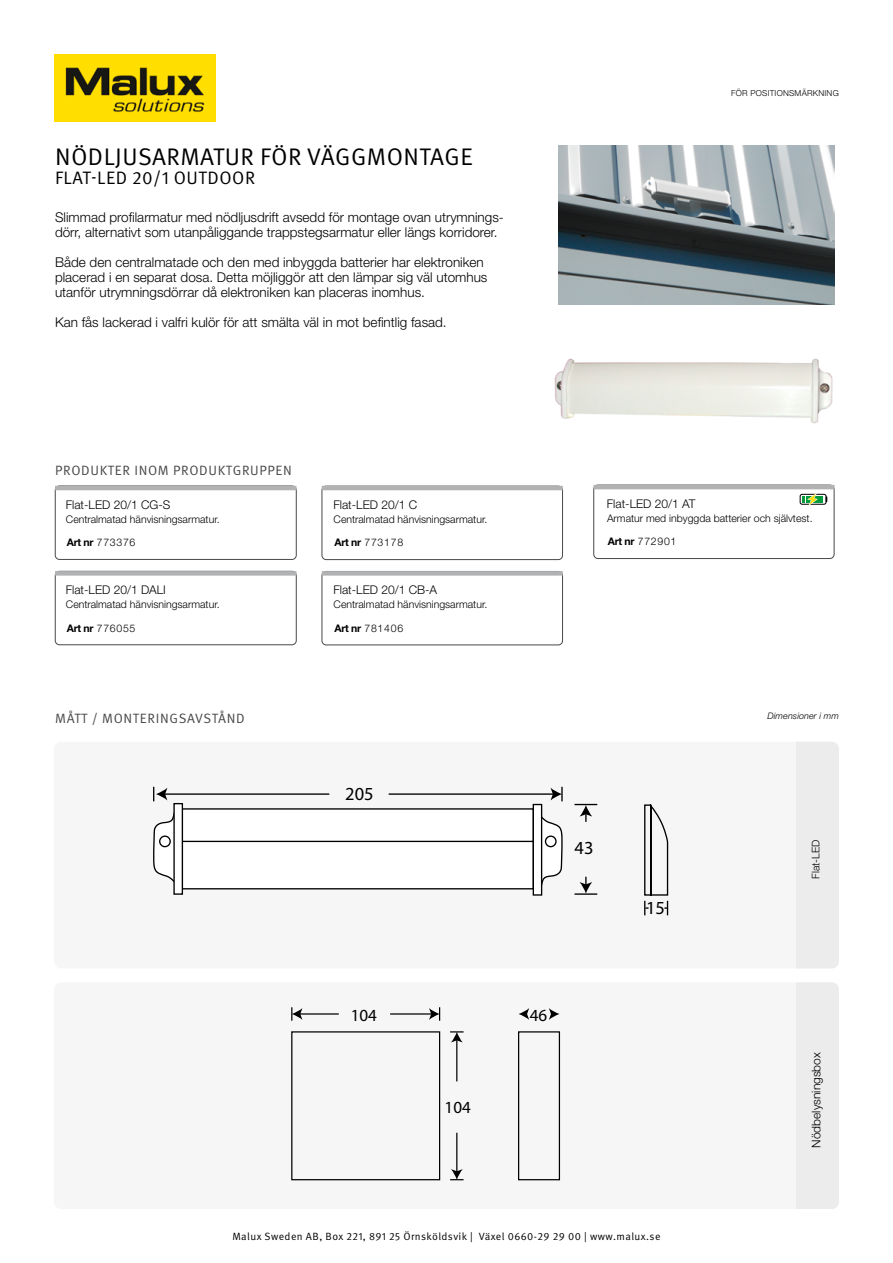
<style>
.page{position:relative;width:893px;height:1263px;background:#fff}
.page>*{position:absolute;margin:0;border:0;box-sizing:border-box;transform-origin:0 0}
.t1{font:24px "Meta OT";letter-spacing:.02em;color:#000}
.t2{font:18.45px "Myriad Pro";color:#000}
.t3{font:18px "Meta OT";letter-spacing:.03em;color:#000}
.t4{font:17.1px "Myriad Pro";color:#000}
.t5{font:300 13.5px/15px "Helvetica Neue LT Pro";color:#000}
.t6{font:13.5px "Meta OT";letter-spacing:.05em;color:#484847}
.t7{font:300 12px "Helvetica Neue LT Pro";color:#000}
.t8{font:300 10.5px "Helvetica Neue LT Pro";color:#000}
.t9{font:10.5px "Meta OT";letter-spacing:.04em;color:#000}
.t10{font:italic 300 9px "Helvetica Neue LT Pro";letter-spacing:.01em;color:#000}
.t11{font:300 8.25px "Helvetica Neue LT Pro";letter-spacing:.03em;color:#000}
.s1{font-weight:700}
</style>
<div class="page">
<img style="left:55px;top:54px;width:160px;height:67px">
<div style="left:55px;top:486px;width:241px;height:74px;border:1px solid #484847;border-radius:4px"></div>
<div style="left:55px;top:571px;width:241px;height:74px;border:1px solid #484847;border-radius:4px"></div>
<div style="left:322px;top:486px;width:241px;height:74px;border:1px solid #484847;border-radius:4px"></div>
<div style="left:322px;top:571px;width:241px;height:74px;border:1px solid #484847;border-radius:4px"></div>
<div style="left:594px;top:485px;width:240px;height:74px;border:1px solid #484847;border-radius:4px"></div>
<div style="left:796px;top:982px;width:43px;height:227px;background:#ececec"></div>
<div style="left:796px;top:742px;width:43px;height:226px;background:#ececec"></div>
<hr style="left:55px;top:486px;width:241px;height:4px;background:#b1b2b3">
<div style="left:55px;top:571px;width:241px;height:5px;background:#b1b2b3"></div>
<hr style="left:322px;top:486px;width:241px;height:4px;background:#b1b2b3">
<div style="left:322px;top:571px;width:241px;height:5px;background:#b1b2b3"></div>
<hr style="left:594px;top:485px;width:240px;height:4px;background:#b1b2b3">
<img style="left:558px;top:145px;width:276px;height:159px">
<svg style="left:153px;top:788px;width:410px;height:108px"></svg>
<svg style="left:579px;top:805px;width:13px;height:17px"></svg>
<svg style="left:579px;top:877px;width:13px;height:16px"></svg>
<svg style="left:644px;top:804px;width:25px;height:112px"></svg>
<svg style="left:800px;top:493px;width:27px;height:13px"></svg>
<img style="left:554px;top:358px;width:279px;height:65px">
<div style="left:291px;top:1007px;width:270px;height:174px;background:#f6f6f6"></div>
<svg style="left:292px;top:1008px;width:10px;height:12px"></svg>
<hr style="left:390px;top:1013px;width:42px;height:1px;background:#000">
<svg style="left:429px;top:1008px;width:11px;height:12px"></svg>
<hr style="left:456px;top:1133px;width:1px;height:39px;background:#000">
<svg style="left:450px;top:1169px;width:14px;height:11px"></svg>
<hr style="left:456px;top:1039px;width:1px;height:42px;background:#000">
<svg style="left:450px;top:1031px;width:14px;height:11px"></svg>
<svg style="left:519px;top:1008px;width:10px;height:12px"></svg>
<svg style="left:549px;top:1008px;width:10px;height:12px"></svg>
<h1 class="t1" style="left:55px;top:142px;width:419px">NÖDLJUSARMATUR FÖR VÄGGMONTAGE</h1>
<h3 class="t3" style="left:55px;top:167px;width:201px">FLAT-LED 20/1 OUTDOOR</h3>
<p class="t5" style="left:55px;top:209px;width:450px">Slimmad profilarmatur med nödljusdrift avsedd för montage ovan utrymnings&shy;dörr, alternativt som utanpåliggande trappstegsarmatur eller längs korridorer.</p>
<p class="t5" style="left:55px;top:254px;width:434px">Både den centralmatade och den med inbyggda batterier har elektroniken placerad i en separat dosa. Detta möjliggör att den lämpar sig väl utomhus utanför utrymningsdörrar då elektroniken kan placeras inomhus.</p>
<p class="t5" style="left:55px;top:314px;width:393px">Kan fås lackerad i valfri kulör för att smälta väl in mot befintlig fasad.</p>
<p class="t11" style="left:731px;top:88px;width:109px">FÖR POSITIONSMÄRKNING</p>
<p class="t6" style="left:55px;top:462px;width:238px">PRODUKTER INOM PRODUKTGRUPPEN</p>
<p class="t7" style="left:66px;top:497px;width:106px">Flat-LED 20/1 CG-S</p>
<p class="t7" style="left:333px;top:497px;width:85px">Flat-LED 20/1 C</p>
<p class="t8" style="left:66px;top:512px;width:155px">Centralmatad hänvisningsarmatur.</p>
<p class="t8" style="left:334px;top:512px;width:155px">Centralmatad hänvisningsarmatur.</p>
<p class="t8" style="left:67px;top:536px;width:70px"><span class="s1">Art nr</span> 773376</p>
<p class="t8" style="left:335px;top:536px;width:70px"><span class="s1">Art nr</span> 773178</p>
<p class="t7" style="left:607px;top:496px;width:90px">Flat-LED 20/1 AT</p>
<p class="t8" style="left:608px;top:535px;width:70px"><span class="s1">Art nr</span> 772901</p>
<p class="t8" style="left:607px;top:512px;width:207px">Armatur med inbyggda batterier och självtest.</p>
<p class="t7" style="left:66px;top:582px;width:102px">Flat-LED 20/1 DALI</p>
<p class="t7" style="left:333px;top:582px;width:105px">Flat-LED 20/1 CB-A</p>
<p class="t8" style="left:66px;top:598px;width:155px">Centralmatad hänvisningsarmatur.</p>
<p class="t8" style="left:334px;top:598px;width:155px">Centralmatad hänvisningsarmatur.</p>
<p class="t8" style="left:67px;top:621px;width:70px"><span class="s1">Art nr</span> 776055</p>
<p class="t8" style="left:335px;top:621px;width:70px"><span class="s1">Art nr</span> 781406</p>
<p class="t6" style="left:55px;top:710px;width:191px">MÅTT / MONTERINGSAVSTÅND</p>
<p class="t10" style="left:768px;top:710px;width:73px">Dimensioner i mm</p>
<h2 class="t2" style="left:345px;top:782px;width:30px">205</h2>
<h2 class="t2" style="left:574px;top:837px;width:20px">43</h2>
<p class="t8" style="left:809px;top:879px;width:41px;rotate:-90deg">Flat-LED</p>
<h2 class="t2" style="left:646px;top:896px;width:20px">15</h2>
<p class="t4" style="left:351px;top:1004px;width:28px">104</p>
<p class="t4" style="left:530px;top:1004px;width:19px">46</p>
<p class="t4" style="left:445px;top:1096px;width:28px">104</p>
<p class="t7" style="left:809px;top:1148px;width:97px;rotate:-90deg">Nödbelysningsbox</p>
<p class="t9" style="left:232px;top:1230px;width:430px">Malux Sweden AB, Box 221, 891 25 Örnsköldsvik | Växel 0660-29 29 00 | www.malux.se</p>
</div>
